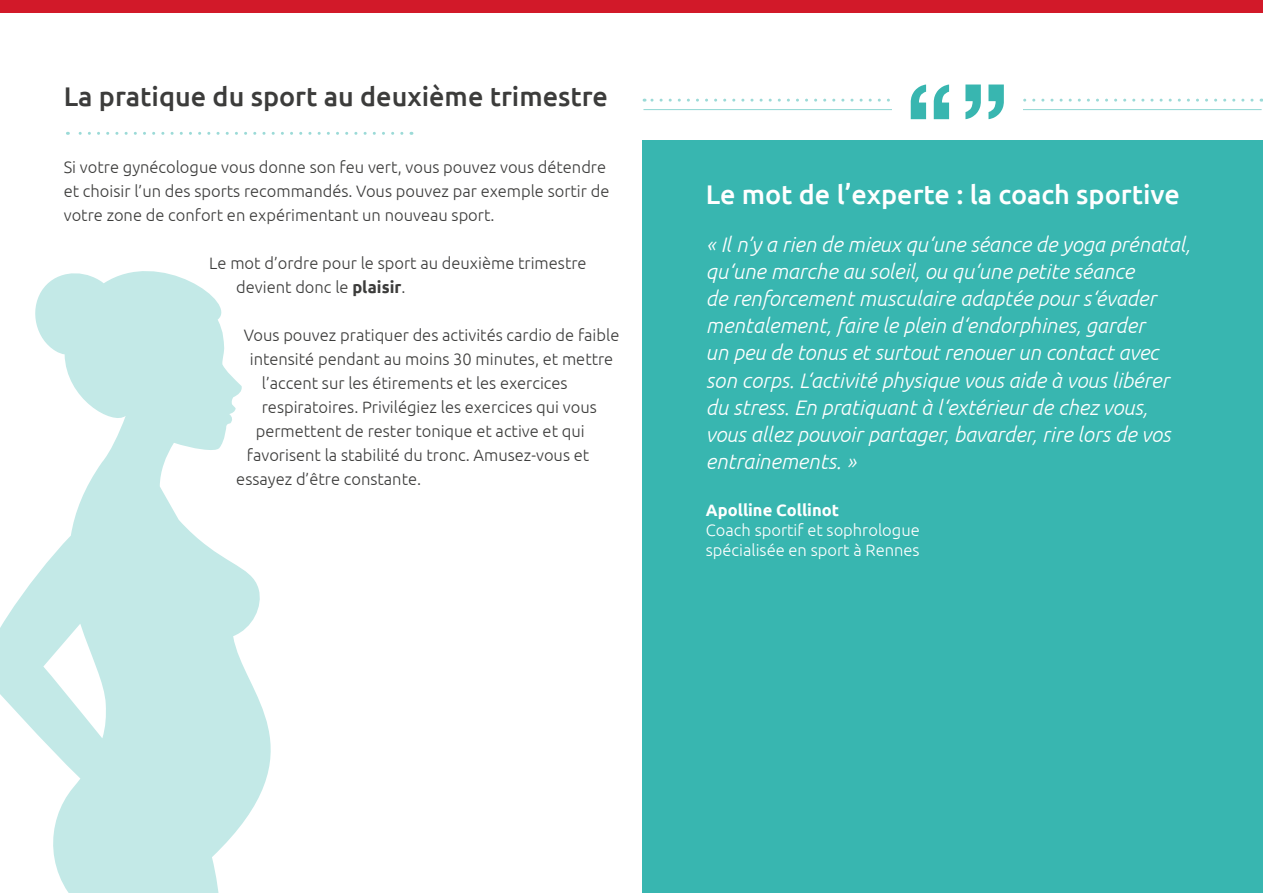
<style>
.page{position:relative;width:1263px;height:893px;background:#fff}
.page>*{position:absolute;margin:0;border:0;box-sizing:border-box;transform-origin:0 0}
.t1{font:700 108px "Helvetica Neue";color:#38b6b0}
.t2{font:500 27px "Ubuntu";color:#3c3c3b}
.t3{font:500 27px "Ubuntu";color:#fff}
.t4{font:italic 300 21px/27px "Ubuntu";color:#fff}
.t5{font:300 16.5px/24px "Ubuntu";color:#3c3c3b}
.t6{font:300 16.5px/19.8px "Ubuntu";color:#fff}
.t7{font:700 16.5px "Ubuntu";color:#fff}
.s1{font-weight:700}
</style>
<div class="page">
<div style="left:0;top:0;width:1263px;height:13px;background:#d21929"></div>
<svg style="left:644px;top:99px;width:608px;height:3px"></svg>
<hr style="left:643px;top:109px;width:618px;height:1px;background:#38b6b0">
<div style="left:892px;top:56px;width:130px;height:106px;background:#fff"></div>
<div style="left:642px;top:141px;width:621px;height:752px;background:#38b6b0"></div>
<svg style="left:67px;top:132px;width:335px;height:3px"></svg>
<svg style="left:0;top:271px;width:271px;height:622px;fill:#c3e9e7"></svg>
<h2 class="t2" style="left:64px;top:79px;width:546px">La pratique du sport au deuxième trimestre</h2>
<p class="t5" style="left:64px;top:154px;width:547px">Si votre gynécologue vous donne son feu vert, vous pouvez vous détendre et choisir l’un des sports recommandés. Vous pouvez par exemple sortir de votre zone de confort en expérimentant un nouveau sport.</p>
<p class="t5" style="left:236px;top:250px;width:352px;text-indent:-27px">Le mot d’ordre pour le sport au deuxième trimestre devient donc le <span class="s1">plaisir</span>.</p>
<p class="t5" style="left:244px;top:322px;width:377px">Vous pouvez pratiquer des activités cardio de faible</p>
<p class="t5" style="left:250px;top:346px;width:365px">intensité pendant au moins 30 minutes, et mettre</p>
<p class="t5" style="left:262px;top:370px;width:307px">l’accent sur les étirements et les exercices</p>
<p class="t5" style="left:262px;top:394px;width:336px">respiratoires. Privilégiez les exercices qui vous</p>
<p class="t5" style="left:256px;top:418px;width:330px">permettent de rester tonique et active et qui</p>
<p class="t5" style="left:247px;top:442px;width:344px">favorisent la stabilité du tronc. Amusez-vous et</p>
<p class="t5" style="left:236px;top:466px;width:186px">essayez d’être constante.</p>
<h1 class="t1" style="left:905px;top:38px;width:106px">“ ”</h1>
<h2 class="t3" style="left:706px;top:177px;width:475px">Le mot de l’experte : la coach sportive</h2>
<p class="t4" style="left:706px;top:231px;width:486px">« Il n’y a rien de mieux qu‘une séance de yoga prénatal, qu‘une marche au soleil, ou qu‘une petite séance<br>de renforcement musculaire adaptée pour s‘évader mentalement, faire le plein d‘endorphines, garder<br>un peu de tonus et surtout renouer un contact avec son corps. L‘activité physique vous aide à vous libérer du stress. En pratiquant à l‘extérieur de chez vous, vous allez pouvoir partager, bavarder, rire lors de vos entrainements. »</p>
<p class="t7" style="left:706px;top:501px;width:135px">Apolline Collinot</p>
<p class="t6" style="left:706px;top:520px;width:215px">Coach sportif et sophrologue spécialisée en sport à Rennes</p>
</div>
